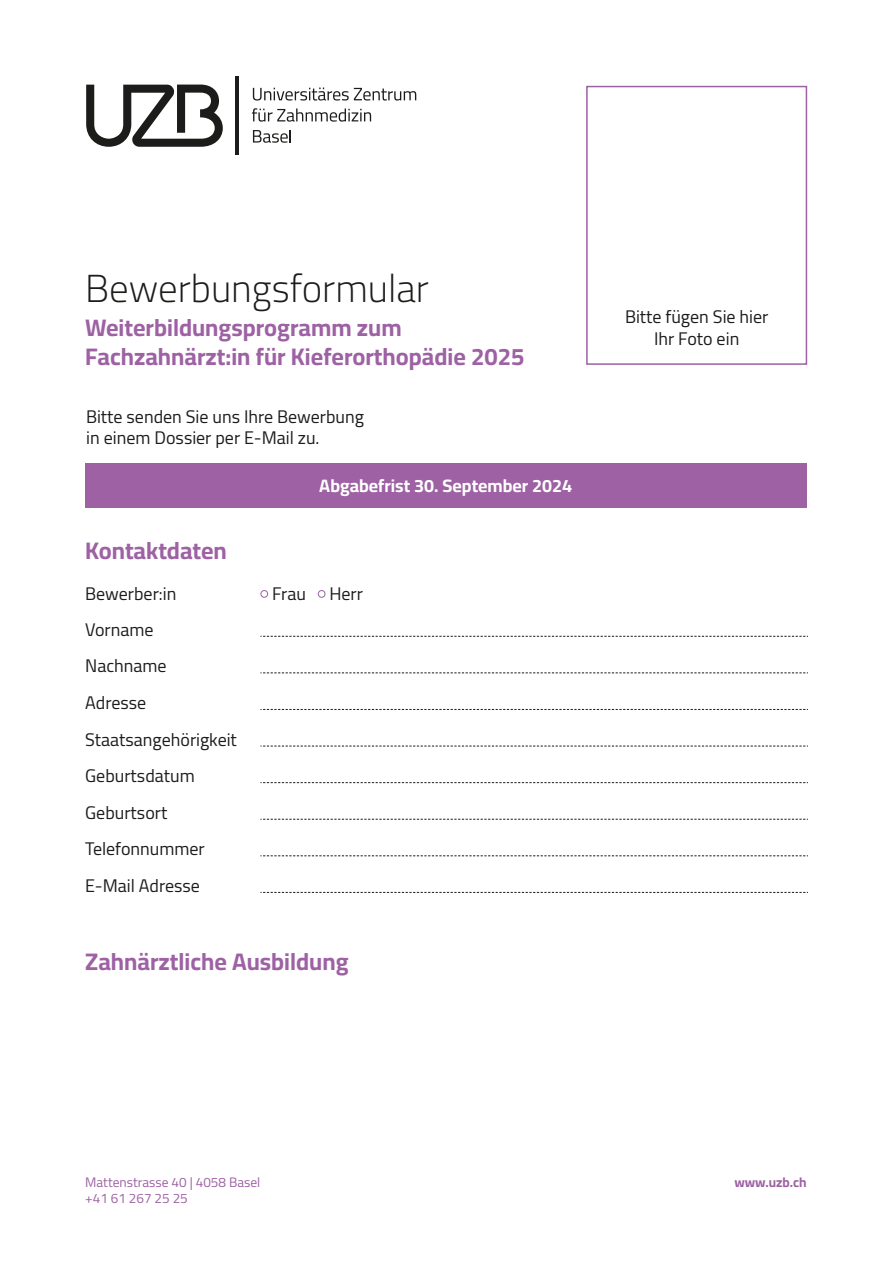
<style>
.page{position:relative;width:893px;height:1263px;background:#fff}
.page>*{position:absolute;margin:0;border:0;box-sizing:border-box;transform-origin:0 0}
.t1{font:300 39px "Cairo";color:#1c1c1a}
.t2{font:700 24px/28.8px "Cairo";color:#9d61a4}
.t3{font:18px/36.6px "Cairo";color:#1c1c1a}
.t4{font:700 18px "Cairo";color:#fff}
.t5{font:13.5px/16.2px "Cairo";color:#9d61a4}
.t6{font:700 13.5px "Cairo";color:#9d61a4}
</style>
<div class="page">
<svg style="left:253px;top:88px;width:163px;height:13px"></svg>
<svg style="left:252px;top:108px;width:119px;height:14px"></svg>
<svg style="left:253px;top:130px;width:38px;height:13px"></svg>
<hr style="left:235px;top:76px;width:4px;height:79px;background:#1c1c1a">
<svg style="left:86px;top:85px;width:137px;height:62px"></svg>
<div style="left:85px;top:463px;width:722px;height:45px;background:#9d61a4"></div>
<svg style="left:260px;top:636px;width:548px;height:1px"></svg>
<svg style="left:260px;top:672px;width:548px;height:1px"></svg>
<svg style="left:260px;top:709px;width:548px;height:1px"></svg>
<svg style="left:260px;top:746px;width:548px;height:1px"></svg>
<svg style="left:260px;top:782px;width:548px;height:1px"></svg>
<svg style="left:260px;top:819px;width:548px;height:1px"></svg>
<svg style="left:260px;top:855px;width:548px;height:1px"></svg>
<svg style="left:260px;top:892px;width:548px;height:1px"></svg>
<div style="left:260px;top:590px;width:8px;height:8px;border:1px solid #9d61a4;border-radius:50%"></div>
<div style="left:318px;top:590px;width:7px;height:8px;border:1px solid #9d61a4;border-radius:50%"></div>
<div style="left:586px;top:86px;width:221px;height:279px;border:2px solid #9d61a4"></div>
<h1 class="t1" style="left:85px;top:260px;width:345px">Bewerbungsformular</h1>
<h2 class="t2" style="left:85px;top:314px;width:441px">Weiterbildungsprogramm zum<br>Fachzahnärzt:in für Kieferorthopädie 2025</h2>
<p class="t3" style="left:86px;top:405px;width:279px;line-height:21.6px">Bitte senden Sie uns Ihre Bewerbung in einem Dossier per E-Mail zu.</p>
<p class="t4" style="left:319px;top:472px;width:254px">Abgabefrist 30. September 2024</p>
<h2 class="t2" style="left:85px;top:537px;width:143px">Kontaktdaten</h2>
<p class="t3" style="left:85px;top:575px;width:93px">Bewerber:in</p>
<p class="t3" style="left:272px;top:575px;width:35px">Frau</p>
<p class="t3" style="left:329px;top:575px;width:35px">Herr</p>
<p class="t3" style="left:85px;top:611px;width:153px">Vorname<br>Nachname<br>Adresse<br>Staatsangehörigkeit<br>Geburtsdatum<br>Geburtsort<br>Telefonnummer<br>E-Mail Adresse</p>
<h2 class="t2" style="left:85px;top:948px;width:265px">Zahnärztliche Ausbildung</h2>
<p class="t3" style="left:625px;top:306px;width:145px;line-height:21.6px;text-align:center">Bitte fügen Sie hier<br>Ihr Foto ein</p>
<p class="t5" style="left:85px;top:1174px;width:177px">Mattenstrasse 40 | 4058 Basel +41 61 267 25 25</p>
<p class="t6" style="left:734px;top:1172px;width:74px">www.uzb.ch</p>
</div>
